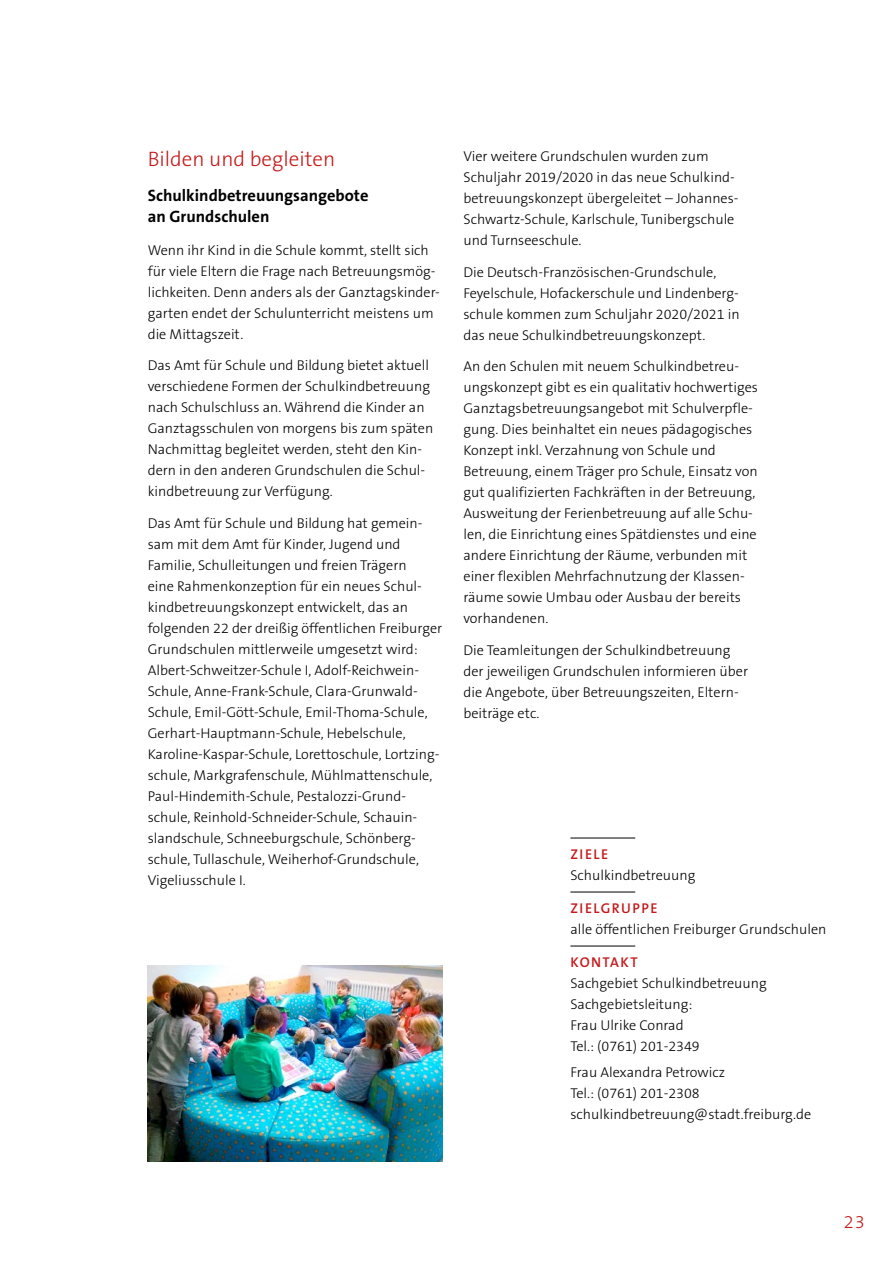
<style>
.page{position:relative;width:893px;height:1263px;background:#fff}
.page>*{position:absolute;margin:0;border:0;box-sizing:border-box;transform-origin:0 0}
.Head_3_rot{font:300 21px "The Sans CE B3";color:#c51a1b}
.t1{font:300 18.15px "The Sans CE B3";color:#c51a1b}
.Head_4_schwarz{font:700 16.5px "The Sans CE B7";color:#000}
.Copy{font:300 14.25px/21px "The Sans CE B3";color:#000}
.Copy_Versal_rot{font:600 14.25px "The Sans CE B6";letter-spacing:.1em;color:#c51a1b}
</style>
<div class="page">
<hr style="left:570px;top:838px;width:65px;height:1px;background:#000">
<hr style="left:570px;top:892px;width:65px;height:1px;background:#000">
<hr style="left:570px;top:946px;width:65px;height:1px;background:#000">
<img style="left:148px;top:965px;width:294px;height:196px">
<h3 class="Head_3_rot" style="left:148px;top:147px;width:189px">Bilden und begleiten</h3>
<h4 class="Head_4_schwarz" style="left:148px;top:186px;width:222px">Schulkindbetreuungsangebote</h4>
<h4 class="Head_4_schwarz" style="left:148px;top:207px;width:123px">an Grundschulen</h4>
<p class="Copy" style="left:148px;top:240px;width:294px">Wenn ihr Kind in die Schule kommt, stellt sich für viele Eltern die Frage nach Betreuungsmög&shy;lichkeiten. Denn anders als der Ganztagskinder&shy;garten endet der Schulunterricht meistens um die Mittagszeit.</p>
<p class="Copy" style="left:148px;top:356px;width:287px">Das Amt für Schule und Bildung bietet aktuell verschiedene Formen der Schulkindbetreuung nach Schulschluss an. Während die Kinder an Ganztagsschulen von morgens bis zum späten Nachmittag begleitet werden, steht den Kin&shy;dern in den anderen Grundschulen die Schul&shy;kindbetreuung zur Verfügung.</p>
<p class="Copy" style="left:148px;top:513px;width:296px">Das Amt für Schule und Bildung hat gemein&shy;sam mit dem Amt für Kinder, Jugend und Familie, Schulleitungen und freien Trägern<br>eine Rahmenkonzeption für ein neues Schul&shy;kindbetreuungskonzept entwickelt, das an folgenden 22 der dreißig öffentlichen Freiburger Grundschulen mittlerweile umgesetzt wird:<br>Albert-Schweitzer-Schule I, Adolf-Reichwein-Schule, Anne-Frank-Schule, Clara-Grunwald-Schule, Emil-Gött-Schule, Emil-Thoma-Schule, Gerhart-Hauptmann-Schule, Hebelschule, Karoline-Kaspar-Schule, Lorettoschule, Lortzing&shy;schule, Markgrafenschule, Mühlmattenschule, Paul-Hindemith-Schule, Pestalozzi-Grund&shy;schule, Reinhold-Schneider-Schule, Schauin&shy;slandschule, Schneeburgschule, Schönberg&shy;schule, Tullaschule, Weiherhof-Grundschule, Vigeliusschule I.</p>
<p class="Copy" style="left:463px;top:147px;width:277px">Vier weitere Grundschulen wurden zum Schuljahr 2019/2020 in das neue Schulkind&shy;betreuungskonzept übergeleitet – Johannes-Schwartz-Schule, Karlschule, Tunibergschule und Turnseeschule.</p>
<p class="Copy" style="left:463px;top:262px;width:278px">Die Deutsch-Französischen-Grundschule, Feyelschule, Hofackerschule und Lindenberg&shy;schule kommen zum Schuljahr 2020/2021 in das neue Schulkindbetreuungskonzept.</p>
<p class="Copy" style="left:463px;top:357px;width:296px">An den Schulen mit neuem Schulkindbetreu&shy;ungskonzept gibt es ein qualitativ hochwertiges Ganztagsbetreuungsangebot mit Schulverpfle&shy;gung. Dies beinhaltet ein neues pädagogisches Konzept inkl. Verzahnung von Schule und Betreuung, einem Träger pro Schule, Einsatz von gut qualifizierten Fachkräften in der Betreuung, Ausweitung der Ferienbetreuung auf alle Schu&shy;len, die Einrichtung eines Spätdienstes und eine andere Einrichtung der Räume, verbunden mit einer flexiblen Mehrfachnutzung der Klassen&shy;räume sowie Umbau oder Ausbau der bereits vorhandenen.</p>
<p class="Copy" style="left:463px;top:640px;width:286px">Die Teamleitungen der Schulkindbetreuung der jeweiligen Grundschulen informieren über die Angebote, über Betreuungszeiten, Eltern&shy;beiträge etc.</p>
<p class="Copy_Versal_rot" style="left:570px;top:846px;width:39px">ZIELE</p>
<p class="Copy" style="left:570px;top:866px;width:126px">Schulkindbetreuung</p>
<p class="Copy_Versal_rot" style="left:570px;top:900px;width:89px">ZIELGRUPPE</p>
<p class="Copy" style="left:570px;top:920px;width:258px">alle öffentlichen Freiburger Grundschulen</p>
<p class="Copy_Versal_rot" style="left:570px;top:954px;width:69px">KONTAKT</p>
<p class="Copy" style="left:570px;top:974px;width:198px">Sachgebiet Schulkindbetreuung</p>
<p class="Copy" style="left:570px;top:995px;width:123px">Sachgebietsleitung:</p>
<p class="Copy" style="left:570px;top:1016px;width:115px">Frau Ulrike Conrad</p>
<p class="Copy" style="left:570px;top:1037px;width:131px">Tel.: (0761) 201-2349</p>
<p class="Copy" style="left:570px;top:1062px;width:156px">Frau Alexandra Petrowicz</p>
<p class="Copy" style="left:570px;top:1083px;width:131px">Tel.: (0761) 201-2308</p>
<p class="Copy" style="left:570px;top:1104px;width:242px">schulkindbetreuung@stadt.freiburg.de</p>
<p class="t1" style="left:844px;top:1212px;width:22px">23</p>
</div>
